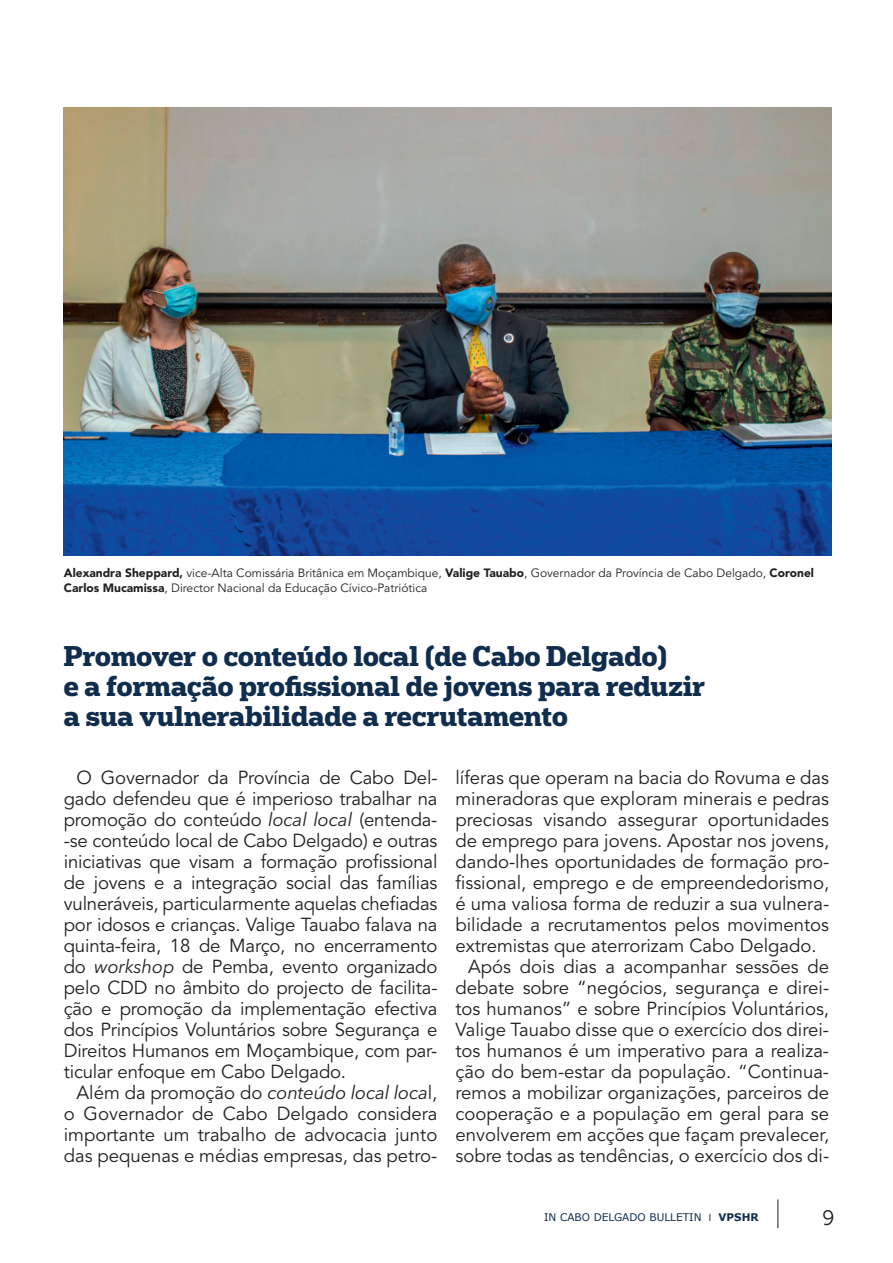
<style>
.page{position:relative;width:893px;height:1263px;background:#fff}
.page>*{position:absolute;margin:0;border:0;box-sizing:border-box;transform-origin:0 0}
.t1{font:700 27px/30px "Popular";color:#102d4e}
.t2{font:21px "Museo 300";color:#231f20}
.t3{font:18.75px/21px "Avenir LT Std";color:#231f20;text-align:justify}
.t4{font:12px/15px "Avenir LT Std";color:#231f20}
.t5{font:10.5px "Verdana";color:#102d4e}
.s1{font-weight:900}
.s2{font-family:"Avenir Next LT Pro";font-style:italic}
.s3{font-family:"Myriad Pro"}
.s4{font-weight:700}
</style>
<div class="page">
<svg style="left:778px;top:1199px;width:1px;height:29px"></svg>
<img style="left:64px;top:107px;width:768px;height:448px">
<p class="t4" style="left:64px;top:566px;width:752px"><span class="s1">Alexandra Sheppard,</span> vice-Alta Comissária Britânica em Moçambique, <span class="s1">Valige Tauabo</span>, Governador da Província de Cabo Delgado, <span class="s1">Coronel<br>Carlos Mucamissa</span>, Director Nacional da Educação Cívico-Patriótica</p>
<h1 class="t1" style="left:64px;top:640px;width:643px">Promover o conteúdo local (de Cabo Delgado)<br>e a formação profissional de jovens para reduzir a sua vulnerabilidade a recrutamento</h1>
<p class="t3" style="left:64px;top:768px;width:375px;text-indent:13px">O Governador da Província de Cabo Del&shy;gado defendeu que é imperioso trabalhar na promoção do conteúdo <span class="s2">local local</span> (entenda--se conteúdo local de Cabo Delgado) e outras iniciativas que visam a formação profissional de jovens e a integração social das famílias vulneráveis, particularmente aquelas chefiadas por idosos e crianças. Valige Tauabo falava na quinta-feira, 18 de Março, no encerramento do <span class="s2">workshop</span> de Pemba, evento organizado pelo CDD no âmbito do projecto de facilita&shy;ção e promoção da implementação efectiva dos Princípios Voluntários sobre Segurança e Direitos Humanos em Moçambique, com par&shy;ticular enfoque em Cabo Delgado.</p>
<p class="t3" style="left:64px;top:1083px;width:375px;text-indent:13px">Além da promoção do <span class="s2">conteúdo local loca</span>l, o Governador de Cabo Delgado considera importante um trabalho de advocacia junto das pequenas e médias empresas, das petro-</p>
<p class="t3" style="left:455px;top:768px;width:375px">líferas que operam na bacia do Rovuma e das</p>
<p class="t3" style="left:455px;top:789px;width:375px">mineradoras que exploram minerais e pedras</p>
<p class="t3" style="left:455px;top:810px;width:375px">preciosas visando assegurar oportunidades</p>
<p class="t3" style="left:455px;top:831px;width:375px">de emprego para jovens. Apostar nos jovens,</p>
<p class="t3" style="left:455px;top:852px;width:375px">dando-lhes oportunidades de formação pro-</p>
<p class="t3" style="left:455px;top:873px;width:375px">fissional, emprego e de empreendedorismo,</p>
<p class="t3" style="left:455px;top:894px;width:375px">é uma valiosa forma de reduzir a sua vulnera-</p>
<p class="t3" style="left:455px;top:915px;width:375px">bilidade a recrutamentos pelos movimentos</p>
<p class="t3" style="left:455px;top:936px;width:363px">extremistas que aterrorizam Cabo Delgado.</p>
<p class="t3" style="left:468px;top:957px;width:362px">Após dois dias a acompanhar sessões de</p>
<p class="t3" style="left:455px;top:978px;width:375px">debate sobre “negócios, segurança e direi-</p>
<p class="t3" style="left:455px;top:999px;width:375px">tos humanos” e sobre Princípios Voluntários,</p>
<p class="t3" style="left:455px;top:1020px;width:375px">Valige Tauabo disse que o exercício dos direi-</p>
<p class="t3" style="left:455px;top:1041px;width:375px">tos humanos é um imperativo para a realiza-</p>
<p class="t3" style="left:455px;top:1062px;width:375px">ção do bem-estar da população. “Continua-</p>
<p class="t3" style="left:455px;top:1083px;width:375px">remos a mobilizar organizações, parceiros de</p>
<p class="t3" style="left:455px;top:1104px;width:375px">cooperação e a população em geral para se</p>
<p class="t3" style="left:455px;top:1125px;width:375px">envolverem em acções que façam prevalecer,</p>
<p class="t3" style="left:455px;top:1146px;width:375px">sobre todas as tendências, o exercício dos di-</p>
<p class="t5" style="left:544px;top:1210px;width:216px">IN CABO DELGADO BULLETIN <span class="s3">I</span> <span class="s4">VPSHR</span></p>
<p class="t2" style="left:823px;top:1206px;width:13px">9</p>
</div>
